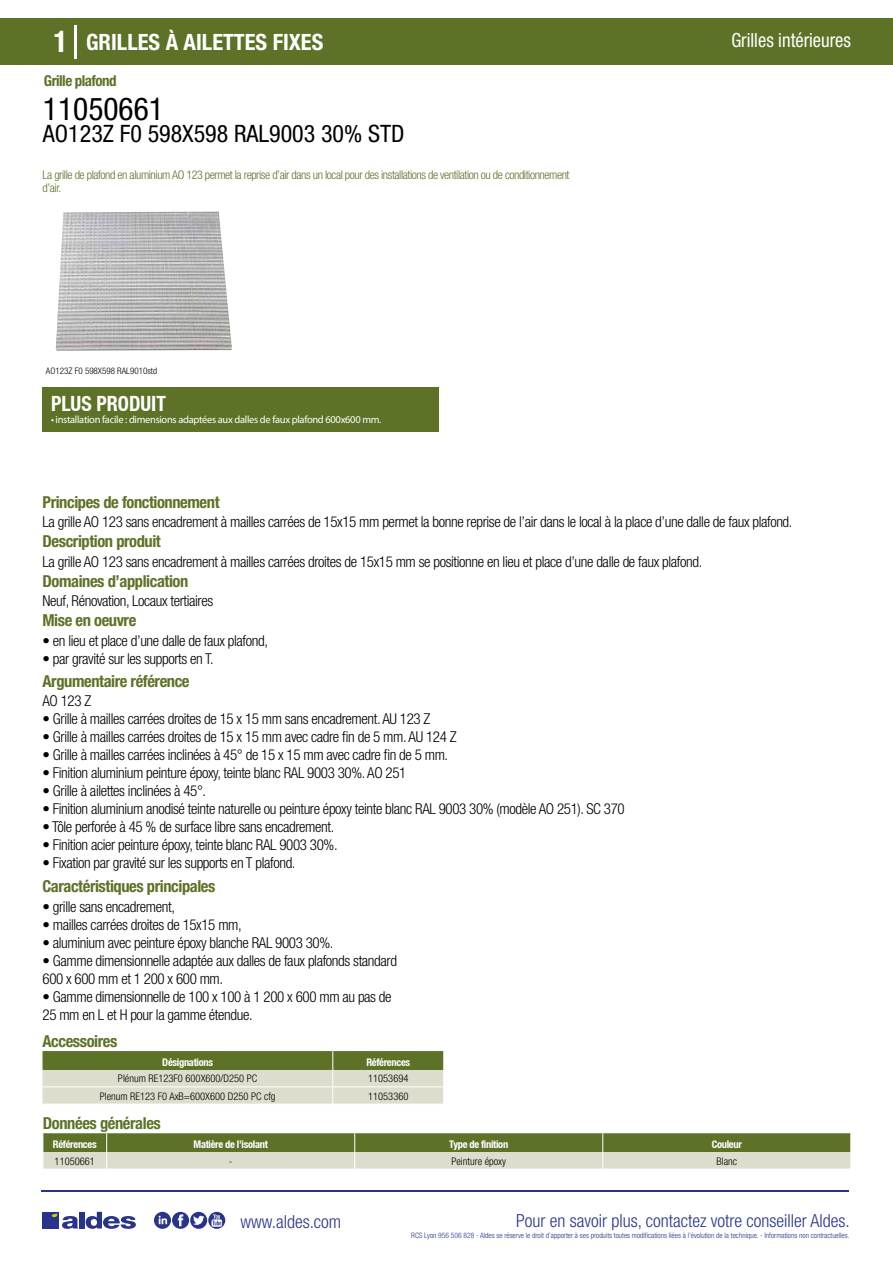
<style>
.page{position:relative;width:893px;height:1263px;background:#fff}
.page>*{position:absolute;margin:0;border:0;box-sizing:border-box;transform-origin:0 0}
.t1{font:condensed 31.5px "Helvetica Neue LT Std";color:#000}
.t2{font:condensed 24px "Helvetica Neue LT Std";color:#000}
.t3{font:700 condensed 22.5px "Helvetica Neue LT Std";color:#fff}
.t4{font:700 condensed 21px "Helvetica Neue";color:#fff;scale:.95 1}
.t5{font:condensed 19.5px "Helvetica Neue LT Std";color:#fff;scale:.95 1}
.t6{font:300 condensed 18px "Helvetica Neue";color:#28348b}
.t7{font:700 condensed 16.5px "Helvetica Neue LT Std";letter-spacing:-.025em;color:#5d7227}
.t8{font:300 condensed 15px/18px "Helvetica Neue LT Std";letter-spacing:-.025em;color:#000}
.t9{font:700 condensed 15px "Helvetica Neue LT Std";letter-spacing:-.035em;color:#5d7227}
.t10{font:300 condensed 12px/13.5px "Helvetica Neue LT Std";letter-spacing:-.035em;color:#5d7227}
.t11{font:300 condensed 10.5px "Helvetica Neue";color:#000}
.t12{font:700 condensed 10.5px "Helvetica Neue";letter-spacing:-.03em;color:#fff}
.t13{font:10.5px "Myriad Pro";letter-spacing:-.03em;color:#fff}
.t14{font:300 condensed 9px "Helvetica Neue";color:#000}
.t15{font:300 condensed 7.5px "Helvetica Neue";color:#28348b}
.s1{font-size:30px}
</style>
<div class="page">
<div style="left:0;top:18px;width:893px;height:46px;background:#5d7227"></div>
<div style="left:43px;top:387px;width:396px;height:45px;background:#5d7227"></div>
<hr style="left:74px;top:25px;width:2px;height:33px;background:#fff">
<svg style="left:55px;top:211px;width:177px;height:140px;background:#bebebe"></svg>
<svg style="left:43px;top:1051px;width:401px;height:53px;background:#b0b893"></svg>
<svg style="left:43px;top:1133px;width:808px;height:36px;background:#9ba678"></svg>
<hr style="left:41px;top:1190px;width:808px;height:1px;background:#28348b">
<svg style="left:154px;top:1212px;width:71px;height:17px"></svg>
<div style="left:42px;top:1212px;width:17px;height:16px;background:#28348b"></div>
<div style="left:79px;top:1212px;width:5px;height:16px;background:#28348b"></div>
<svg style="left:86px;top:1212px;width:50px;height:17px"></svg>
<svg style="left:52px;top:1213px;width:26px;height:16px"></svg>
<h3 class="t3" style="left:54px;top:28px;width:271px"><span class="s1">1</span> GRILLES À AILETTES FIXES</h3>
<h3 class="t5" style="left:731px;top:29px;width:127px">Grilles intérieures</h3>
<p class="t9" style="left:44px;top:71px;width:74px">Grille plafond</p>
<h1 class="t1" style="left:43px;top:91px;width:122px">11050661</h1>
<h2 class="t2" style="left:43px;top:120px;width:363px">AO123Z F0 598X598 RAL9003 30% STD</h2>
<p class="t10" style="left:43px;top:167px;width:528px">La grille de plafond en aluminium AO 123 permet la reprise d’air dans un local pour des installations de ventilation ou de conditionnement d’air.</p>
<p class="t14" style="left:46px;top:365px;width:113px">AO123Z F0 598X598 RAL9010std</p>
<p class="t14" style="left:46px;top:365px;width:44px">Grille AO 123</p>
<h3 class="t4" style="left:51px;top:391px;width:122px">PLUS PRODUIT</h3>
<p class="t13" style="left:51px;top:413px;width:332px">• installation facile : dimensions adaptées aux dalles de faux plafond 600x600 mm.</p>
<p class="t7" style="left:43px;top:492px;width:179px">Principes de fonctionnement</p>
<p class="t7" style="left:43px;top:531px;width:120px">Description produit</p>
<p class="t7" style="left:43px;top:571px;width:147px">Domaines d’application</p>
<p class="t7" style="left:43px;top:610px;width:95px">Mise en oeuvre</p>
<p class="t8" style="left:43px;top:513px;width:751px">La grille AO 123 sans encadrement à mailles carrées de 15x15 mm permet la bonne reprise de l’air dans le local à la place d’une dalle de faux plafond.</p>
<p class="t8" style="left:43px;top:552px;width:661px">La grille AO 123 sans encadrement à mailles carrées droites de 15x15 mm se positionne en lieu et place d’une dalle de faux plafond.</p>
<p class="t8" style="left:43px;top:592px;width:172px">Neuf, Rénovation, Locaux tertiaires</p>
<p class="t8" style="left:43px;top:631px;width:227px">• en lieu et place d’une dalle de faux plafond,</p>
<p class="t8" style="left:43px;top:649px;width:173px">• par gravité sur les supports en T.</p>
<p class="t7" style="left:43px;top:671px;width:149px">Argumentaire référence</p>
<p class="t8" style="left:43px;top:692px;width:50px">AO 123 Z</p>
<p class="t8" style="left:43px;top:710px;width:390px">• Grille à mailles carrées droites de 15 x 15 mm sans encadrement. AU 123 Z</p>
<p class="t8" style="left:43px;top:728px;width:416px">• Grille à mailles carrées droites de 15 x 15 mm avec cadre fin de 5 mm. AU 124 Z</p>
<p class="t8" style="left:43px;top:746px;width:407px">• Grille à mailles carrées inclinées à 45° de 15 x 15 mm avec cadre fin de 5 mm.</p>
<p class="t8" style="left:43px;top:764px;width:365px">• Finition aluminium peinture époxy, teinte blanc RAL 9003 30%. AO 251</p>
<p class="t8" style="left:43px;top:782px;width:165px">• Grille à ailettes inclinées à 45°.</p>
<p class="t8" style="left:43px;top:800px;width:584px">• Finition aluminium anodisé teinte naturelle ou peinture époxy teinte blanc RAL 9003 30% (modèle AO 251). SC 370</p>
<p class="t8" style="left:43px;top:818px;width:293px">• Tôle perforée à 45 % de surface libre sans encadrement.</p>
<p class="t8" style="left:43px;top:836px;width:297px">• Finition acier peinture époxy, teinte blanc RAL 9003 30%.</p>
<p class="t8" style="left:43px;top:854px;width:255px">• Fixation par gravité sur les supports en T plafond.</p>
<p class="t7" style="left:43px;top:877px;width:174px">Caractéristiques principales</p>
<p class="t8" style="left:43px;top:897px;width:134px">• grille sans encadrement,</p>
<p class="t8" style="left:43px;top:915px;width:201px">• mailles carrées droites de 15x15 mm,</p>
<p class="t8" style="left:43px;top:933px;width:292px">• aluminium avec peinture époxy blanche RAL 9003 30%.</p>
<p class="t8" style="left:43px;top:951px;width:356px">• Gamme dimensionnelle adaptée aux dalles de faux plafonds standard<br>600 x 600 mm et 1 200 x 600 mm.</p>
<p class="t8" style="left:43px;top:987px;width:351px">• Gamme dimensionnelle de 100 x 100 à 1 200 x 600 mm au pas de<br>25 mm en L et H pour la gamme étendue.</p>
<p class="t7" style="left:43px;top:1031px;width:76px">Accessoires</p>
<p class="t12" style="left:162px;top:1055px;width:52px">Désignations</p>
<p class="t12" style="left:366px;top:1055px;width:45px">Références</p>
<p class="t11" style="left:118px;top:1073px;width:141px">Plénum RE123F0 600X600/D250 PC</p>
<p class="t11" style="left:368px;top:1073px;width:42px">11053694</p>
<p class="t11" style="left:100px;top:1090px;width:177px">Plenum RE123 F0 AxB=600X600 D250 PC cfg</p>
<p class="t11" style="left:368px;top:1090px;width:42px">11053360</p>
<p class="t7" style="left:43px;top:1113px;width:119px">Données générales</p>
<p class="t12" style="left:53px;top:1138px;width:45px">Références</p>
<p class="t12" style="left:194px;top:1138px;width:76px">Matière de l’isolant</p>
<p class="t12" style="left:449px;top:1138px;width:60px">Type de finition</p>
<p class="t12" style="left:712px;top:1138px;width:32px">Couleur</p>
<p class="t11" style="left:55px;top:1155px;width:42px">11050661</p>
<p class="t11" style="left:229px;top:1155px;width:5px">-</p>
<p class="t11" style="left:451px;top:1155px;width:56px">Peinture époxy</p>
<p class="t11" style="left:716px;top:1155px;width:22px">Blanc</p>
<p class="t6" style="left:240px;top:1211px;width:102px">www.aldes.com</p>
<p class="t6" style="left:516px;top:1211px;width:335px">Pour en savoir plus, contactez votre conseiller Aldes.</p>
<p class="t15" style="left:411px;top:1230px;width:440px">RCS Lyon 956 506 828 - Aldes se réserve le droit d’apporter à ses produits toutes modifications liées à l’évolution de la technique. - Informations non contractuelles.</p>
</div>
